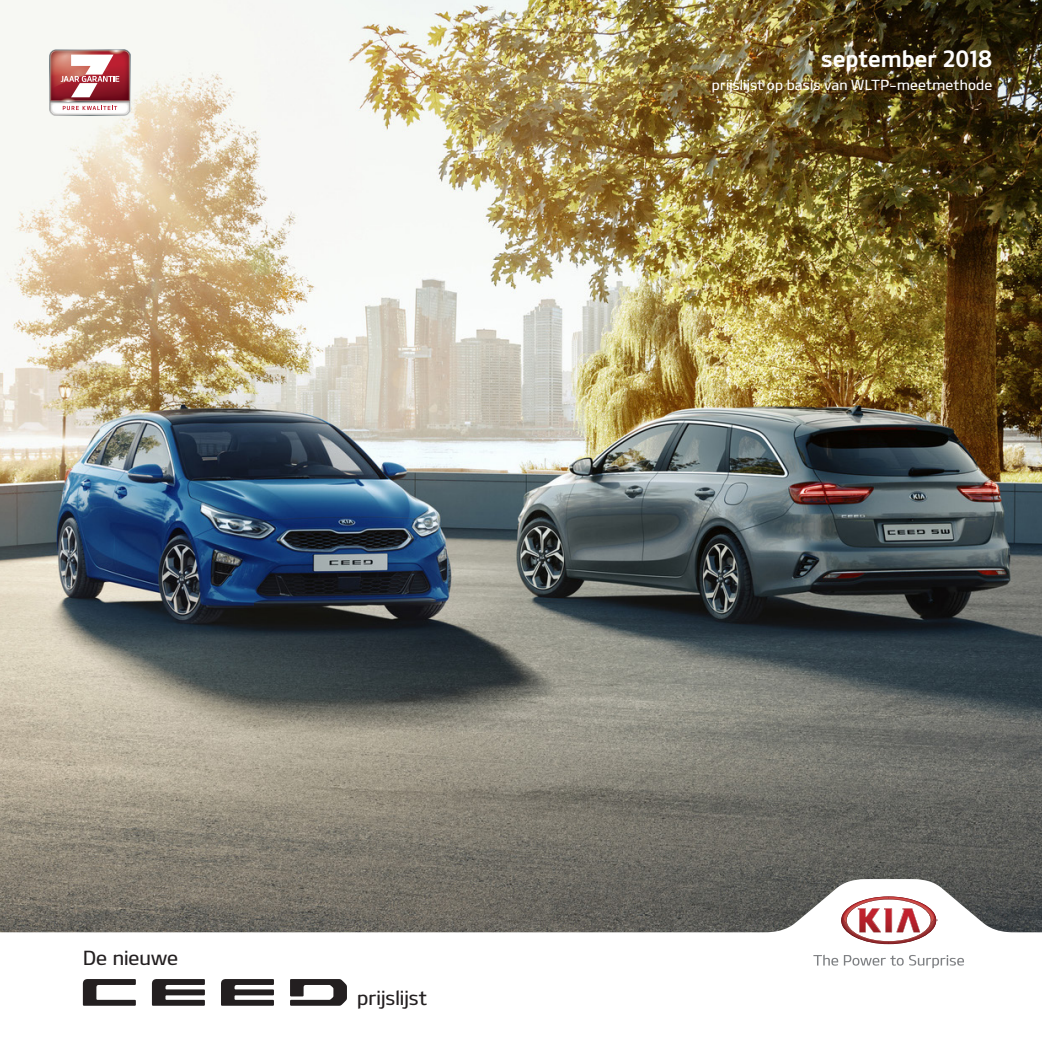
<style>
.page{position:relative;width:1042px;height:1042px;background:#fff}
.page>*{position:absolute;margin:0;border:0;box-sizing:border-box;transform-origin:0 0}
.t1{font:22.75px "KIAOTFB";color:#fff}
.t2{font:19.6px "Kia OTFM";color:#231f20}
.t3{font:14px "Kia OTFM";letter-spacing:.015em;color:#fff}
</style>
<div class="page">
<img style="left:0;top:0;width:1042px;height:879px">
<svg style="left:0;top:879px;width:1042px;height:126px"></svg>
<svg style="left:813px;top:954px;width:25px;height:11px"></svg>
<svg style="left:844px;top:955px;width:59px;height:10px"></svg>
<svg style="left:909px;top:955px;width:55px;height:13px"></svg>
<svg style="left:841px;top:896px;width:95px;height:48px"></svg>
<img style="left:50px;top:50px;width:80px;height:65px">
<svg style="left:83px;top:979px;width:264px;height:27px"></svg>
<svg style="left:61px;top:55px;width:58px;height:42px"></svg>
<svg style="left:63px;top:106px;width:54px;height:4px"></svg>
<h1 class="t1" style="left:821px;top:44px;width:173px">september 2018</h1>
<p class="t3" style="left:712px;top:76px;width:282px">prijslijst op basis van WLTP-meetmethode</p>
<h2 class="t2" style="left:83px;top:945px;width:97px">De nieuwe</h2>
<h2 class="t2" style="left:357px;top:985px;width:71px">prijslijst</h2>
</div>
